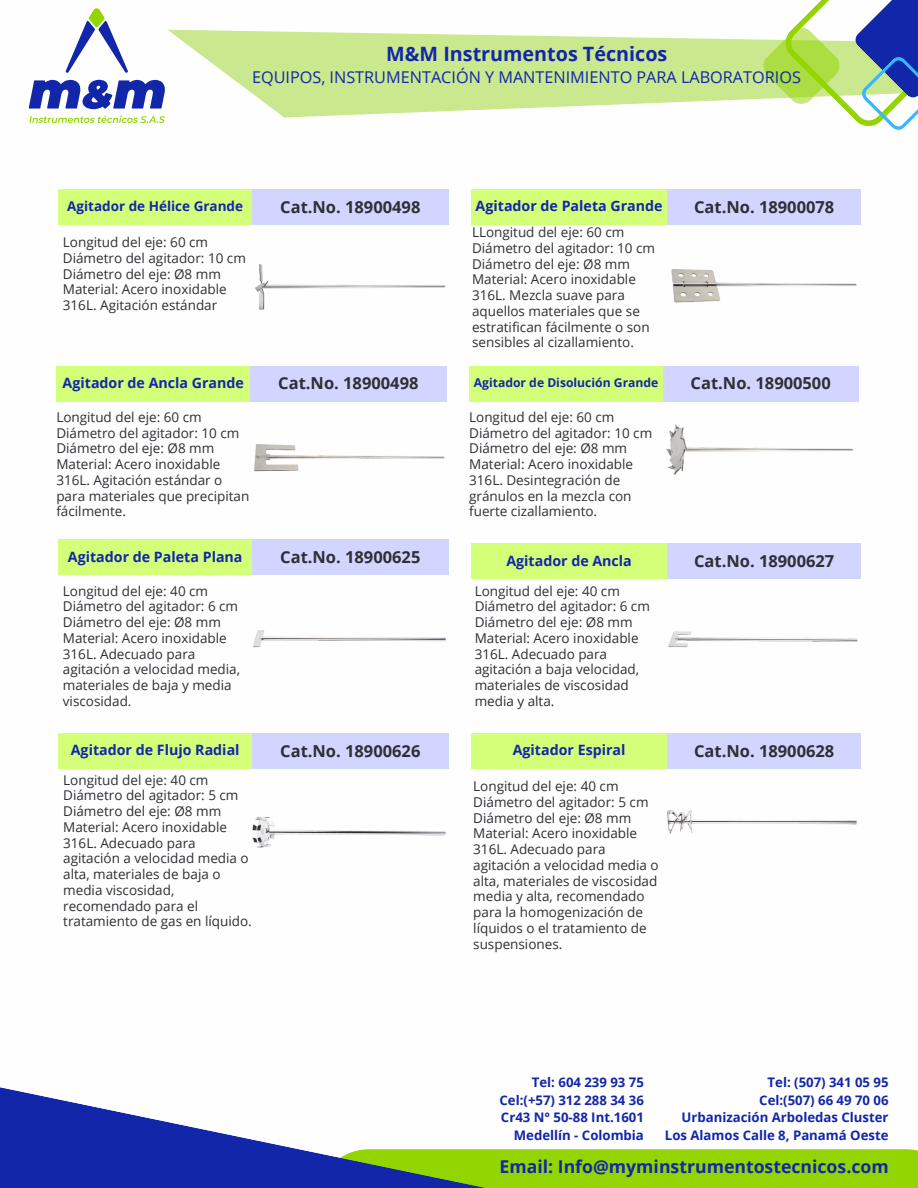
<style>
.page{position:relative;width:918px;height:1188px;background:#fff}
.page>*{position:absolute;margin:0;border:0;box-sizing:border-box;transform-origin:0 0}
.t1{font:700 19.8px "Open Sans";color:#1226aa}
.t2{font:700 17.7px "Open Sans";color:#1226aa}
.t3{font:700 16.5px "Open Sans";color:#2f2f34}
.t4{font:16.2px "Open Sans";color:#1226aa}
.t5{font:700 14.25px "Open Sans";color:#1226aa}
.t6{font:13.5px/15.8px "Open Sans";color:#2f2f34}
.t7{font:700 13.5px "Open Sans";color:#1226aa}
.t8{font:700 13.2px/17.5px "Open Sans";color:#1226aa;text-align:right}
.t9{font:700 12.15px "Open Sans";color:#1226aa}
</style>
<div class="page">
<svg style="left:29px;top:80px;width:136px;height:29px"></svg>
<svg style="left:65px;top:8px;width:63px;height:65px"></svg>
<svg style="left:29px;top:116px;width:136px;height:7px"></svg>
<svg style="left:168px;top:30px;width:595px;height:87px;fill:#cae88d"></svg>
<svg style="left:763px;top:0;width:155px;height:130px"></svg>
<div style="left:318px;top:1149px;width:600px;height:39px;background:#93d500"></div>
<svg style="left:0;top:1087px;width:491px;height:101px"></svg>
<img style="left:252px;top:630px;width:194px;height:218px">
<img style="left:250px;top:401px;width:197px;height:139px">
<img style="left:663px;top:401px;width:194px;height:74px">
<img style="left:668px;top:631px;width:190px;height:16px">
<img style="left:667px;top:809px;width:190px;height:25px">
<div style="left:58px;top:540px;width:194px;height:35px;background:#d4ff78"></div>
<div style="left:58px;top:733px;width:194px;height:36px;background:#d4ff78"></div>
<div style="left:471px;top:543px;width:196px;height:36px;background:#d4ff78"></div>
<div style="left:471px;top:733px;width:196px;height:36px;background:#d4ff78"></div>
<div style="left:252px;top:540px;width:197px;height:35px;background:#d2d5ff"></div>
<div style="left:252px;top:733px;width:197px;height:36px;background:#d2d5ff"></div>
<div style="left:56px;top:366px;width:194px;height:35px;background:#d4ff78"></div>
<div style="left:469px;top:366px;width:194px;height:35px;background:#d4ff78"></div>
<div style="left:250px;top:366px;width:197px;height:35px;background:#d2d5ff"></div>
<div style="left:663px;top:366px;width:195px;height:35px;background:#d2d5ff"></div>
<div style="left:667px;top:543px;width:194px;height:36px;background:#d2d5ff"></div>
<div style="left:667px;top:733px;width:194px;height:36px;background:#d2d5ff"></div>
<img style="left:671px;top:269px;width:188px;height:111px">
<img style="left:255px;top:264px;width:191px;height:46px">
<div style="left:58px;top:189px;width:194px;height:36px;background:#d4ff78"></div>
<div style="left:471px;top:189px;width:196px;height:36px;background:#d4ff78"></div>
<div style="left:252px;top:189px;width:197px;height:36px;background:#d2d5ff"></div>
<div style="left:667px;top:189px;width:194px;height:36px;background:#d2d5ff"></div>
<h5 class="t1" style="left:386px;top:40px;width:283px">M&amp;M Instrumentos Técnicos</h5>
<h4 class="t4" style="left:252px;top:66px;width:550px">EQUIPOS, INSTRUMENTACIÓN Y MANTENIMIENTO PARA LABORATORIOS</h4>
<h5 class="t7" style="left:67px;top:197px;width:177px">Agitador de Hélice Grande</h5>
<h4 class="t3" style="left:280px;top:195px;width:142px">Cat.No. 18900498</h4>
<p class="t5" style="left:476px;top:196px;width:189px">Agitador de Paleta Grande</p>
<h3 class="t3" style="left:694px;top:195px;width:142px">Cat.No. 18900078</h3>
<h5 class="t6" style="left:63px;top:234px;width:185px">Longitud del eje: 60 cm<br>Diámetro del agitador: 10 cm<br>Diámetro del eje: Ø8 mm<br>Material: Acero inoxidable<br>316L. Agitación estándar</h5>
<h4 class="t6" style="left:472px;top:224px;width:185px">LLongitud del eje: 60 cm<br>Diámetro del agitador: 10 cm<br>Diámetro del eje: Ø8 mm<br>Material: Acero inoxidable<br>316L. Mezcla suave para aquellos materiales que se estratifican fácilmente o son sensibles al cizallamiento.</h4>
<h3 class="t5" style="left:63px;top:373px;width:183px">Agitador de Ancla Grande</h3>
<h5 class="t3" style="left:278px;top:372px;width:142px">Cat.No. 18900498</h5>
<p class="t9" style="left:474px;top:374px;width:186px">Agitador de Disolución Grande</p>
<h4 class="t3" style="left:691px;top:372px;width:142px">Cat.No. 18900500</h4>
<h5 class="t6" style="left:56px;top:409px;width:194px">Longitud del eje: 60 cm<br>Diámetro del agitador: 10 cm<br>Diámetro del eje: Ø8 mm<br>Material: Acero inoxidable<br>316L. Agitación estándar o para materiales que precipitan fácilmente.</h5>
<h5 class="t5" style="left:68px;top:547px;width:176px">Agitador de Paleta Plana</h5>
<p class="t6" style="left:63px;top:582px;width:179px">Longitud del eje: 40 cm<br>Diámetro del agitador: 6 cm<br>Diámetro del eje: Ø8 mm<br>Material: Acero inoxidable<br>316L. Adecuado para agitación a velocidad media, materiales de baja y media viscosidad.</p>
<h4 class="t5" style="left:71px;top:740px;width:170px">Agitador de Flujo Radial</h4>
<h5 class="t3" style="left:280px;top:546px;width:142px">Cat.No. 18900625</h5>
<h4 class="t3" style="left:280px;top:739px;width:142px">Cat.No. 18900626</h4>
<h4 class="t6" style="left:469px;top:409px;width:185px">Longitud del eje: 60 cm<br>Diámetro del agitador: 10 cm<br>Diámetro del eje: Ø8 mm<br>Material: Acero inoxidable<br>316L. Desintegración de gránulos en la mezcla con fuerte cizallamiento.</h4>
<p class="t5" style="left:506px;top:551px;width:127px">Agitador de Ancla</p>
<h5 class="t6" style="left:475px;top:582px;width:177px">Longitud del eje: 40 cm<br>Diámetro del agitador: 6 cm<br>Diámetro del eje: Ø8 mm<br>Material: Acero inoxidable<br>316L. Adecuado para agitación a baja velocidad, materiales de viscosidad media y alta.</h5>
<h3 class="t5" style="left:513px;top:740px;width:114px">Agitador Espiral</h3>
<p class="t6" style="left:63px;top:771px;width:190px">Longitud del eje: 40 cm<br>Diámetro del agitador: 5 cm<br>Diámetro del eje: Ø8 mm<br>Material: Acero inoxidable<br>316L. Adecuado para agitación a velocidad media o alta, materiales de baja o media viscosidad, recomendado para el tratamiento de gas en líquido.</p>
<h3 class="t6" style="left:473px;top:778px;width:187px">Longitud del eje: 40 cm<br>Diámetro del agitador: 5 cm<br>Diámetro del eje: Ø8 mm<br>Material: Acero inoxidable<br>316L. Adecuado para agitación a velocidad media o alta, materiales de viscosidad media y alta, recomendado para la homogenización de líquidos o el tratamiento de suspensiones.</h3>
<h3 class="t3" style="left:694px;top:549px;width:142px">Cat.No. 18900627</h3>
<p class="t3" style="left:694px;top:739px;width:142px">Cat.No. 18900628</p>
<p class="t8" style="left:500px;top:1073px;width:146px">Tel: 604 239 93 75<br>Cel:(+57) 312 288 34 36<br>Cr43 N° 50-88 Int.1601<br>Medellín - Colombia</p>
<h3 class="t8" style="left:665px;top:1073px;width:225px">Tel: (507) 341 05 95<br>Cel:(507) 66 49 70 06<br>Urbanización Arboledas Cluster<br>Los Alamos Calle 8, Panamá Oeste</h3>
<h3 class="t2" style="left:500px;top:1154px;width:391px">Email: Info@myminstrumentostecnicos.com</h3>
</div>
